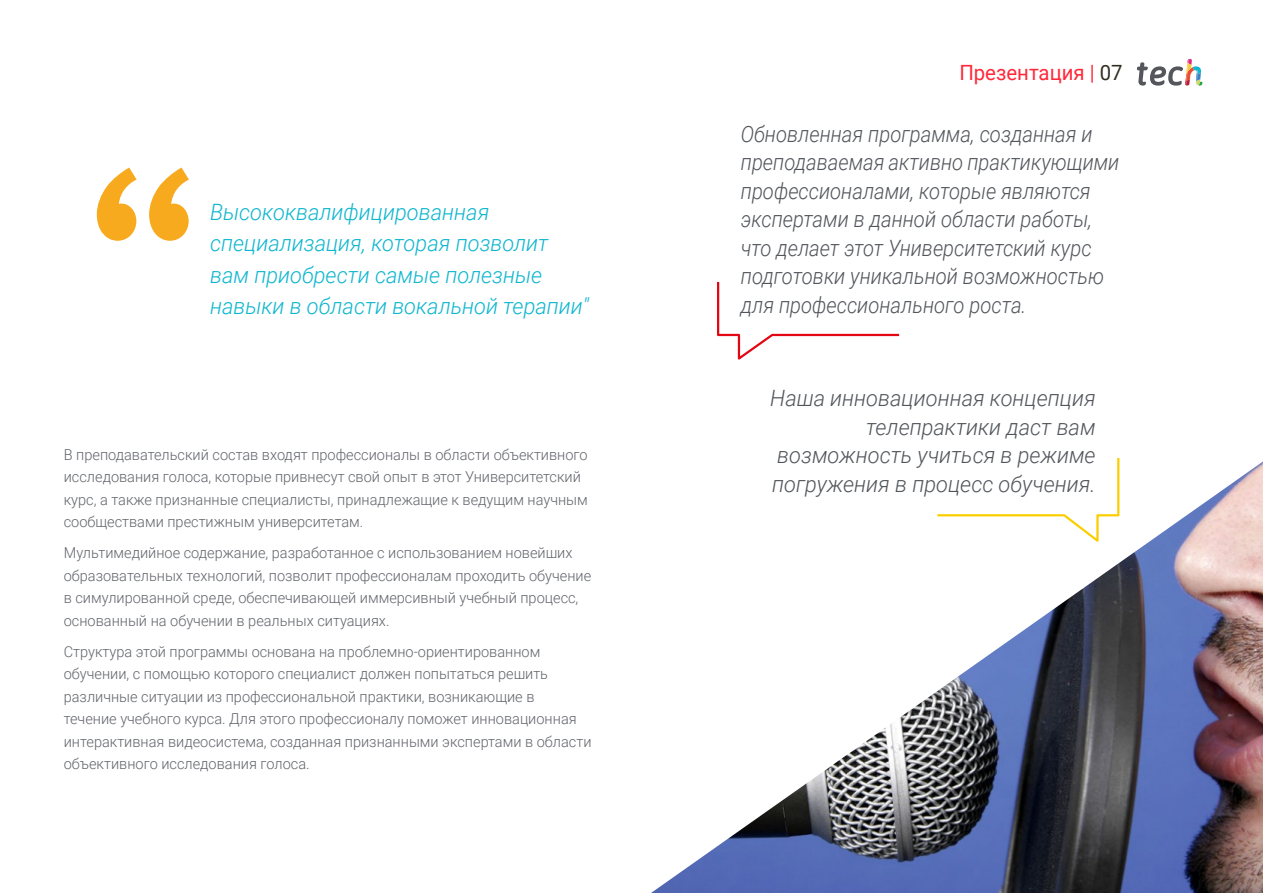
<style>
.page{position:relative;width:1263px;height:893px;background:#fff}
.page>*{position:absolute;margin:0;border:0;box-sizing:border-box;transform-origin:0 0}
.t1{font:italic 300 22.5px/28.5px "Roboto";color:#52555b;scale:.9 1}
.t2{font:italic 300 22.5px/31.5px "Roboto";color:#0fb6cf}
.t3{font:italic 300 22.5px/28.5px "Roboto";color:#52555b;text-align:right}
.t4{font:21px "Roboto";color:#ff293a}
.t5{font:300 15px/22.5px "Roboto";color:#61646a}
.s1{color:#312e20}
</style>
<div class="page">
<svg style="left:97px;top:168px;width:92px;height:73px"></svg>
<img style="left:651px;top:461px;width:612px;height:432px">
<svg style="left:935px;top:458px;width:185px;height:87px"></svg>
<svg style="left:717px;top:282px;width:183px;height:78px"></svg>
<svg style="left:1137px;top:59px;width:65px;height:27px"></svg>
<h1 class="t2" style="left:210px;top:195px;width:380px">Высококвалифицированная специализация, которая позволит вам приобрести самые полезные навыки в области вокальной терапии"</h1>
<p class="t5" style="left:64px;top:443px;width:525px">В преподавательский состав входят профессионалы в области объективного исследования голоса, которые привнесут свой опыт в этот Университетский курс, а также признанные специалисты, принадлежащие к ведущим научным сообществами престижным университетам.</p>
<p class="t5" style="left:64px;top:541px;width:529px">Мультимедийное содержание, разработанное с использованием новейших образовательных технологий, позволит профессионалам проходить обучение в симулированной среде, обеспечивающей иммерсивный учебный процесс, основанный на обучении в реальных ситуациях.</p>
<p class="t5" style="left:64px;top:640px;width:529px">Структура этой программы основана на проблемно-ориентированном обучении, с помощью которого специалист должен попытаться решить различные ситуации из профессиональной практики, возникающие в<br>течение учебного курса. Для этого профессионалу поможет инновационная интерактивная видеосистема, созданная признанными экспертами в области объективного исследования голоса.</p>
<h2 class="t4" style="left:959px;top:57px;width:165px">Презентация | <span class="s1">07</span></h2>
<p class="t1" style="left:741px;top:119px;width:422px">Обновленная программа, созданная и преподаваемая активно практикующими профессионалами, которые являются экспертами в данной области работы, что делает этот Университетский курс подготовки уникальной возможностью для профессионального роста.</p>
<h1 class="t3" style="left:770px;top:383px;width:327px">Наша инновационная концепция телепрактики даст вам возможность учиться в режиме погружения в процесс обучения.</h1>
</div>
